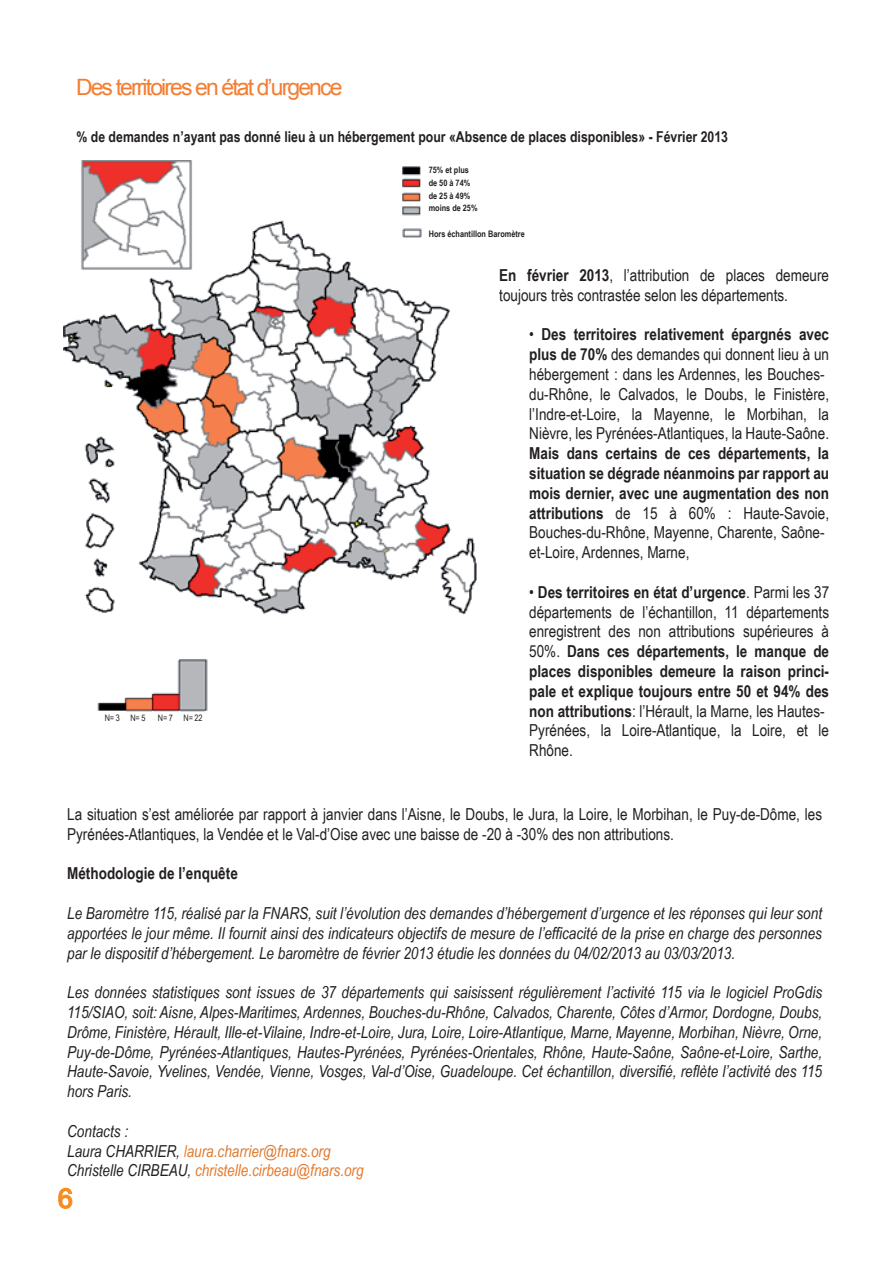
<style>
.page{position:relative;width:893px;height:1263px;background:#fff}
.page>*{position:absolute;margin:0;border:0;box-sizing:border-box;transform-origin:0 0}
.t1{font:27px "Arial";color:#f47d31}
.t2{font:22.5px "Arial";letter-spacing:-.08em;color:#f47d31}
.t3{font:italic 16.5px/19.8px "Arial Narrow";color:#231f20;text-align:justify}
.t4{font:16.5px/19.8px "Arial Narrow";color:#231f20}
.t5{font:700 16.5px/19.8px "Arial Narrow";color:#231f20}
.t6{font:700 15px "Arial Narrow";color:#231f20}
.t7{font:700 9px/12.8px "Arial Narrow";color:#231f20}
.t8{font:9px "Arial Narrow";color:#231f20}
.s1{font-weight:700}
.s2{font-weight:400}
.s3{color:#f5832e}
.s4{color:#dd782f}
.s5{color:#e7782a}
</style>
<div class="page">
<svg style="left:58px;top:1187px;width:15px;height:22px"></svg>
<img style="left:64px;top:160px;width:413px;height:551px">
<h2 class="t2" style="left:76px;top:72px;width:268px">Des territoires en état d’urgence</h2>
<p class="t6" style="left:77px;top:126px;width:653px">% de demandes n’ayant pas donné lieu à un hébergement pour «Absence de places disponibles» - Février 2013</p>
<p class="t8" style="left:105px;top:711px;width:42px">N= 3 N= 5</p>
<p class="t8" style="left:158px;top:711px;width:46px">N= 7 N= 22</p>
<p class="t7" style="left:429px;top:163px;width:50px">75% et plus de 50 à 74% de 25 à 49% moins de 25%</p>
<p class="t7" style="left:429px;top:227px;width:98px">Hors échantillon Baromètre</p>
<p class="t4" style="left:499px;top:265px;width:331px"><span class="s1">En février 2013</span>, l’attribution de places demeure toujours très contrastée selon les départements.</p>
<p class="t4" style="left:529px;top:324px;width:301px">• <span class="s1">Des territoires relativement épargnés avec plus de 70%</span> des demandes qui donnent lieu à un hébergement : dans les Ardennes, les Bouches&shy;du-Rhône, le Calvados, le Doubs, le Finistère, l’Indre-et-Loire, la Mayenne, le Morbihan, la Nièvre, les Pyrénées-Atlantiques, la Haute-Saône.</p>
<p class="t5" style="left:529px;top:443px;width:301px">Mais dans certains de ces départements, la situation se dégrade néanmoins par rapport au mois dernier, avec une augmentation des non attributions <span class="s2">de 15 à 60% : Haute-Savoie, Bouches-du-Rhône, Mayenne, Charente, Saône&shy;et-Loire, Ardennes, Marne,</span></p>
<p class="t4" style="left:529px;top:581px;width:301px">• <span class="s1">Des territoires en état d’urgence</span>. Parmi les 37 départements de l’échantillon, 11 départements enregistrent des non attributions supérieures à 50%. <span class="s1">Dans ces départements, le manque de places disponibles demeure la raison princi&shy;pale et explique toujours entre 50 et 94% des non attributions</span>: l’Hérault, la Marne, les Hautes-Pyrénées, la Loire-Atlantique, la Loire, et le Rhône.</p>
<p class="t4" style="left:67px;top:804px;width:756px">La situation s’est améliorée par rapport à janvier dans l’Aisne, le Doubs, le Jura, la Loire, le Morbihan, le Puy-de-Dôme, les<br>Pyrénées-Atlantiques, la Vendée et le Val-d’Oise avec une baisse de -20 à -30% des non attributions.</p>
<p class="t5" style="left:67px;top:863px;width:172px">Méthodologie de l’enquête</p>
<p class="t3" style="left:67px;top:903px;width:756px">Le Baromètre 115, réalisé par la FNARS, suit l’évolution des demandes d’hébergement d’urgence et les réponses qui leur sont apportées le jour même. Il fournit ainsi des indicateurs objectifs de mesure de l’efficacité de la prise en charge des personnes par le dispositif d’hébergement. Le baromètre de février 2013 étudie les données du 04/02/2013 au 03/03/2013.</p>
<p class="t3" style="left:67px;top:982px;width:756px">Les données statistiques sont issues de 37 départements qui saisissent régulièrement l’activité 115 via le logiciel ProGdis 115/SIAO, soit: Aisne, Alpes-Maritimes, Ardennes, Bouches-du-Rhône, Calvados, Charente, Côtes d’Armor, Dordogne, Doubs, Drôme, Finistère, Hérault, Ille-et-Vilaine, Indre-et-Loire, Jura, Loire, Loire-Atlantique, Marne, Mayenne, Morbihan, Nièvre, Orne, Puy-de-Dôme, Pyrénées-Atlantiques, Hautes-Pyrénées, Pyrénées-Orientales, Rhône, Haute-Saône, Saône-et-Loire, Sarthe, Haute-Savoie, Yvelines, Vendée, Vienne, Vosges, Val-d’Oise, Guadeloupe. Cet échantillon, diversifié, reflète l’activité des 115 hors Paris.</p>
<p class="t3" style="left:67px;top:1121px;width:298px;text-align:left">Contacts :<br>Laura CHARRIER, <span class="s3">l</span><span class="s4">aura.charrier@fnars.org<br></span>Christelle CIRBEAU, <span class="s5">christelle.cirbeau@fnars.org</span></p>
<h1 class="t1" style="left:58px;top:1181px;width:17px">6</h1>
</div>
